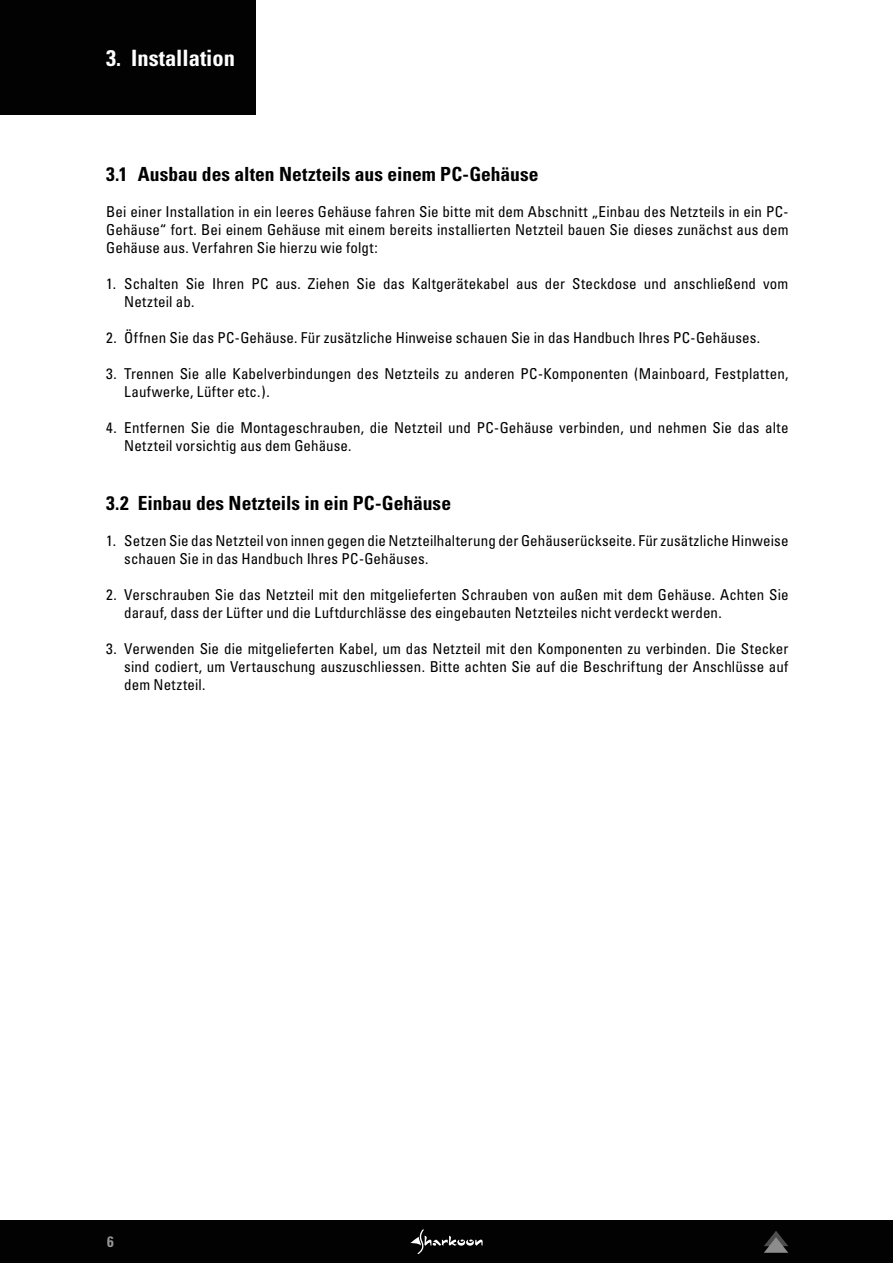
<style>
.page{position:relative;width:893px;height:1263px;background:#fff}
.page>*{position:absolute;margin:0;border:0;box-sizing:border-box;transform-origin:0 0}
.t1{font:700 condensed 22.5px "Univers";color:#fff}
.t2{font:700 condensed 19.5px "Univers";color:#000}
.t3{font:condensed 15px/18px "Univers";letter-spacing:.005em;color:#000}
.t4{font:700 condensed 15px "Univers";color:#d9d9d9}
</style>
<div class="page">
<div style="left:0;top:1220px;width:893px;height:43px;background:#020203"></div>
<svg style="left:410px;top:1229px;width:73px;height:25px"></svg>
<svg style="left:764px;top:1231px;width:24px;height:22px"></svg>
<div style="left:0;top:0;width:256px;height:115px;background:#020203"></div>
<h1 class="t1" style="left:106px;top:44px;width:130px">3. Installation</h1>
<h2 class="t2" style="left:106px;top:162px;width:434px">3.1 Ausbau des alten Netzteils aus einem PC-Gehäuse</h2>
<p class="t3" style="left:106px;top:202px;width:684px;text-align:justify">Bei einer Installation in ein leeres Gehäuse fahren Sie bitte mit dem Abschnitt „Einbau des Netzteils in ein PC-Gehäuse“ fort. Bei einem Gehäuse mit einem bereits installierten Netzteil bauen Sie dieses zunächst aus dem Gehäuse aus. Verfahren Sie hierzu wie folgt:</p>
<p class="t3" style="left:124px;top:274px;width:666px;text-indent:-18px">1. Schalten Sie Ihren PC aus. Ziehen Sie das Kaltgerätekabel aus der Steckdose und anschließend vom<br>Netzteil ab.</p>
<p class="t3" style="left:106px;top:328px;width:655px">2. Öffnen Sie das PC-Gehäuse. Für zusätzliche Hinweise schauen Sie in das Handbuch Ihres PC-Gehäuses.</p>
<p class="t3" style="left:124px;top:364px;width:666px;text-indent:-18px">3. Trennen Sie alle Kabelverbindungen des Netzteils zu anderen PC-Komponenten (Mainboard, Festplatten,<br>Laufwerke, Lüfter etc.).</p>
<p class="t3" style="left:124px;top:418px;width:666px;text-indent:-18px">4. Entfernen Sie die Montageschrauben, die Netzteil und PC-Gehäuse verbinden, und nehmen Sie das alte<br>Netzteil vorsichtig aus dem Gehäuse.</p>
<h2 class="t2" style="left:106px;top:491px;width:346px">3.2 Einbau des Netzteils in ein PC-Gehäuse</h2>
<p class="t3" style="left:124px;top:531px;width:666px;text-indent:-18px">1. Setzen Sie das Netzteil von innen gegen die Netzteilhalterung der Gehäuserückseite. Für zusätzliche Hinweise schauen Sie in das Handbuch Ihres PC-Gehäuses.</p>
<p class="t3" style="left:124px;top:585px;width:666px;text-indent:-18px">2. Verschrauben Sie das Netzteil mit den mitgelieferten Schrauben von außen mit dem Gehäuse. Achten Sie darauf, dass der Lüfter und die Luftdurchlässe des eingebauten Netzteiles nicht verdeckt werden.</p>
<p class="t3" style="left:124px;top:639px;width:666px;text-align:justify;text-indent:-18px">3. Verwenden Sie die mitgelieferten Kabel, um das Netzteil mit den Komponenten zu verbinden. Die Stecker sind codiert, um Vertauschung auszuschliessen. Bitte achten Sie auf die Beschriftung der Anschlüsse auf dem Netzteil.</p>
<p class="t4" style="left:107px;top:1232px;width:8px">6</p>
</div>
